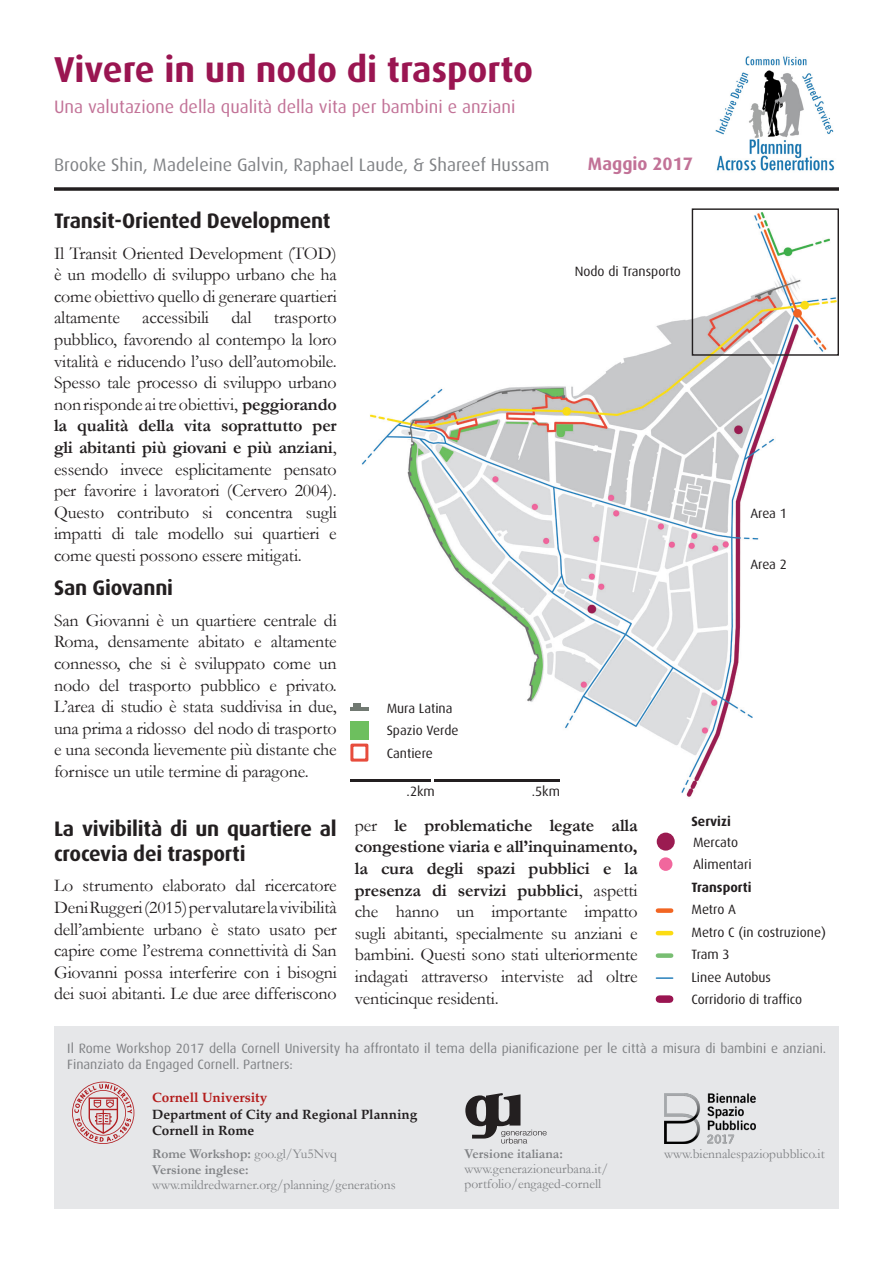
<style>
.page{position:relative;width:893px;height:1263px;background:#fff}
.page>*{position:absolute;margin:0;border:0;box-sizing:border-box;transform-origin:0 0}
.t1{font:700 36px "Dax";color:#9a1551}
.t2{font:700 21px/25.2px "Dax";letter-spacing:-.01em;color:#231f20}
.t3{font:18px/21.6px "Garamond";letter-spacing:-.01em;color:#231f20;text-align:justify}
.t4{font:18px "Dax";color:#808285}
.t5{font:18px "Dax";color:#c27297}
.t6{font:700 18px "Dax";color:#c27297}
.t7{font:13.5px/16.2px "Dax";color:#808285}
.t8{font:13.5px "Dax";color:#231f20}
.t9{font:13.5px/15px "Garamond";color:#808285}
.t10{font:700 13.5px "Garamond";color:#808285}
.t11{font:700 13.5px "Palatino";color:#231f20}
.t12{font:700 13.5px "Palatino";color:#b31b1b}
.t13{font:700 13.5px "Dax";color:#231f20}
.t14{font:13.5px "Dax";color:#fff}
.s1{font-weight:700}
.s2{font-weight:400}
</style>
<div class="page">
<div style="left:54px;top:1026px;width:785px;height:183px;background:#e6e7e9"></div>
<svg style="left:72px;top:1082px;width:62px;height:62px"></svg>
<svg style="left:465px;top:1093px;width:82px;height:50px"></svg>
<img style="left:664px;top:1093px;width:91px;height:51px">
<hr style="left:54px;top:188px;width:785px;height:3px;background:#231f20">
<img style="left:715px;top:56px;width:120px;height:115px">
<img style="left:361px;top:209px;width:476px;height:588px">
<hr style="left:350px;top:779px;width:210px;height:3px;background:#231f20">
<svg style="left:431px;top:776px;width:3px;height:7px"></svg>
<div style="left:692px;top:208px;width:147px;height:148px;border:1px solid #231f20"></div>
<div style="left:350px;top:721px;width:18px;height:18px;background:#6dbf5e"></div>
<div style="left:350px;top:744px;width:18px;height:18px;border:3px solid #e74c3c"></div>
<div style="left:657px;top:833px;width:18px;height:18px;background:#9b1b51;border-radius:50%"></div>
<div style="left:659px;top:857px;width:13px;height:14px;background:#f1679d;border-radius:50%"></div>
<div style="left:659px;top:995px;width:11px;height:8px;background:#9a1551"></div>
<svg style="left:656px;top:977px;width:17px;height:2px"></svg>
<div style="left:658px;top:953px;width:13px;height:5px;background:#78be72"></div>
<hr style="left:658px;top:931px;width:13px;height:4px;background:#fcdc13">
<div style="left:658px;top:908px;width:13px;height:5px;background:#f26522"></div>
<hr style="left:350px;top:707px;width:18px;height:4px;background:#717972">
<div style="left:353px;top:703px;width:8px;height:6px;background:#717972"></div>
<p class="t1" style="left:54px;top:49px;width:481px">Vivere in un nodo di trasporto</p>
<p class="t5" style="left:54px;top:97px;width:463px">Una valutazione della qualità della vita per bambini e anziani</p>
<p class="t4" style="left:54px;top:155px;width:497px">Brooke Shin, Madeleine Galvin, Raphael Laude, &amp; Shareef Hussam</p>
<p class="t6" style="left:588px;top:154px;width:107px">Maggio 2017</p>
<p class="t2" style="left:54px;top:208px;width:278px">Transit-Oriented Development</p>
<p class="t3" style="left:54px;top:242px;width:284px">Il Transit Oriented Development (TOD) è un modello di sviluppo urbano che ha come obiettivo quello di generare quartieri altamente accessibili dal trasporto pubblico, favorendo al contempo la loro vitalità e riducendo l’uso dell’automobile.<br>Spesso tale processo di sviluppo urbano non risponde ai tre obiettivi, <span class="s1">peggiorando la qualità della vita soprattutto per gli abitanti più giovani e più anziani</span>, essendo invece esplicitamente pensato per favorire i lavoratori (Cervero 2004).<br>Questo contributo si concentra sugli impatti di tale modello sui quartieri e come questi possono essere mitigati.</p>
<p class="t2" style="left:54px;top:575px;width:121px">San Giovanni</p>
<p class="t3" style="left:54px;top:609px;width:284px">San Giovanni è un quartiere centrale di Roma, densamente abitato e altamente connesso, che si è sviluppato come un nodo del trasporto pubblico e privato.<br>L’area di studio è stata suddivisa in due, una prima a ridosso del nodo di trasporto e una seconda lievemente più distante che fornisce un utile termine di paragone.</p>
<p class="t8" style="left:575px;top:264px;width:108px">Nodo di Transporto</p>
<p class="t8" style="left:387px;top:701px;width:67px">Mura Latina</p>
<p class="t8" style="left:387px;top:723px;width:73px">Spazio Verde</p>
<p class="t8" style="left:387px;top:746px;width:48px">Cantiere</p>
<p class="t8" style="left:407px;top:783px;width:30px">.2km</p>
<p class="t8" style="left:532px;top:783px;width:30px">.5km</p>
<p class="t8" style="left:750px;top:505px;width:38px">Area 1</p>
<p class="t8" style="left:750px;top:557px;width:38px">Area 2</p>
<p class="t2" style="left:54px;top:816px;width:284px">La vivibilità di un quartiere al crocevia dei trasporti</p>
<p class="t3" style="left:54px;top:875px;width:284px">Lo strumento elaborato dal ricercatore Deni Ruggeri (2015) per valutare la vivibilità dell’ambiente urbano è stato usato per capire come l’estrema connettività di San Giovanni possa interferire con i bisogni dei suoi abitanti. Le due aree differiscono</p>
<p class="t3" style="left:355px;top:814px;width:284px">per <span class="s1">le problematiche legate alla congestione viaria e all’inquinamento, la cura degli spazi pubblici e la presenza di servizi pubblici</span>, aspetti che hanno un importante impatto sugli abitanti, specialmente su anziani e bambini. Questi sono stati ulteriormente indagati attraverso interviste ad oltre venticinque residenti.</p>
<p class="t14" style="left:466px;top:968px;width:6px">•</p>
<p class="t13" style="left:691px;top:814px;width:41px">Servizi</p>
<p class="t8" style="left:693px;top:835px;width:47px">Mercato</p>
<p class="t13" style="left:691px;top:879px;width:62px">Transporti</p>
<p class="t8" style="left:691px;top:902px;width:46px">Metro A</p>
<p class="t8" style="left:691px;top:925px;width:136px">Metro C (in costruzione)</p>
<p class="t8" style="left:691px;top:947px;width:40px">Tram 3</p>
<p class="t8" style="left:691px;top:970px;width:81px">Linee Autobus</p>
<p class="t8" style="left:691px;top:992px;width:112px">Corridorio di traffico</p>
<p class="t8" style="left:693px;top:857px;width:60px">Alimentari</p>
<p class="t7" style="left:67px;top:1040px;width:760px">Il Rome Workshop 2017 della Cornell University ha affrontato il tema della pianificazione per le città a misura di bambini e anziani.<br>Finanziato da Engaged Cornell. Partners:</p>
<p class="t12" style="left:152px;top:1086px;width:117px">Cornell University</p>
<p class="t11" style="left:152px;top:1102px;width:267px">Department of City and Regional Planning</p>
<p class="t11" style="left:152px;top:1118px;width:103px">Cornell in Rome</p>
<p class="t10" style="left:152px;top:1145px;width:186px">Rome Workshop: <span class="s2">goo.gl/Yu5Nvq</span></p>
<p class="t10" style="left:152px;top:1162px;width:98px">Versione inglese:</p>
<p class="t9" style="left:152px;top:1177px;width:245px">www.mildredwarner.org/planning/generations</p>
<p class="t9" style="left:664px;top:1146px;width:162px">www.biennalespaziopubblico.it</p>
<p class="t10" style="left:464px;top:1145px;width:100px">Versione italiana:</p>
<p class="t9" style="left:464px;top:1161px;width:145px">www.generazioneurbana.it/ portfolio/engaged-cornell</p>
</div>
